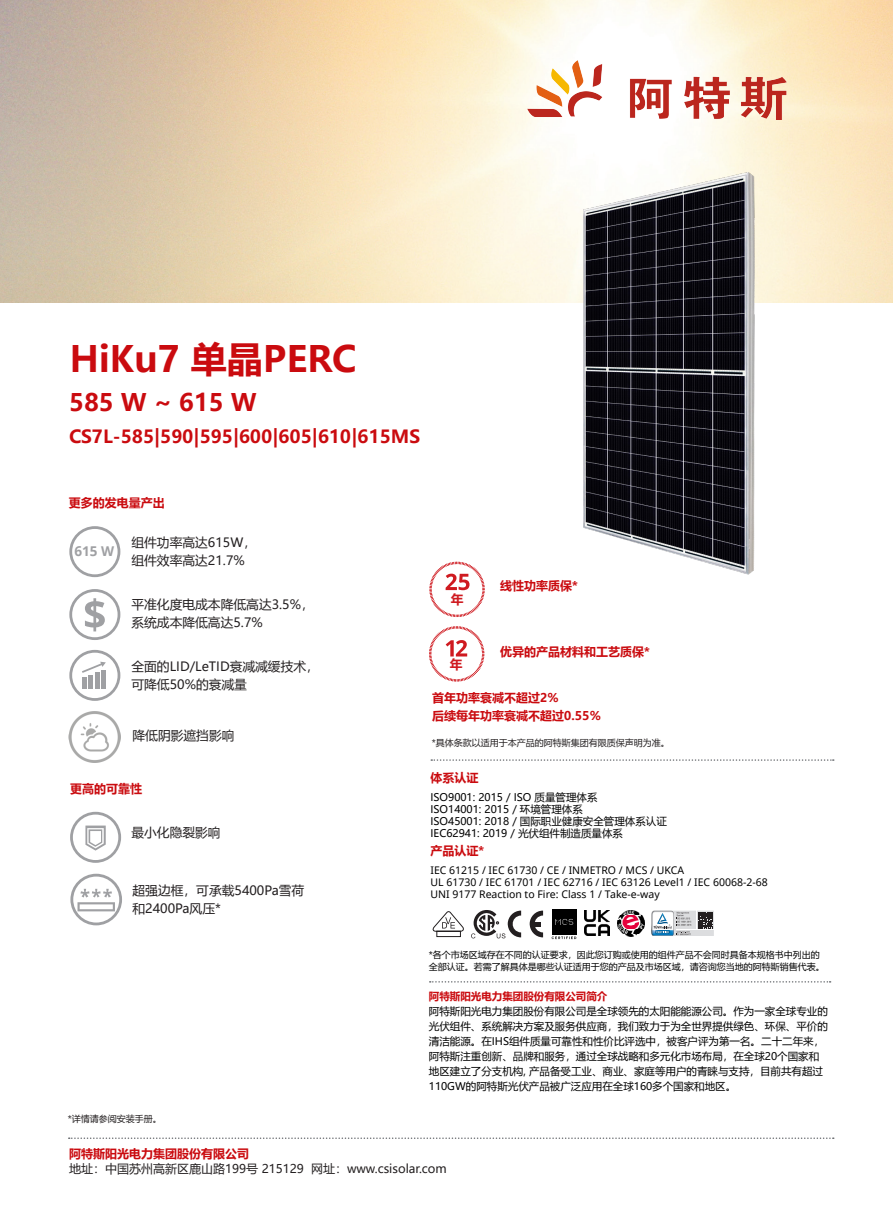
<style>
.page{position:relative;width:893px;height:1212px;background:#fff}
.page>*{position:absolute;margin:0;border:0;box-sizing:border-box;transform-origin:0 0}
.disclaimer{font:700 36px "Microsoft Ya Hei";color:#ca0b0f}
.disclaimer-2{font:700 24px "Microsoft Ya Hei";color:#ca0b0f}
.disclaimer-3{font:700 18px "Microsoft Ya Hei";color:#ca0b0f}
.disclaimer-4{font:700 13.5px "Noto Sans";color:#9fa0a3}
.卖点{font:12.75px/18px "Microsoft Ya Hei";color:#231f20}
.subheading{font:700 12.75px "Microsoft Ya Hei";color:#cf1a20}
.disclaimer-5{font:700 12px "Microsoft Ya Hei";color:#ca0b0f}
.disclaimer-6{font:12px/15px "Microsoft Ya Hei";color:#231f20}
.disclaimer-7{font:10.5px/15px "Microsoft Ya Hei";color:#000}
.disclaimer-8{font:10.5px/12px "Noto Sans";color:#000}
.disclaimer-9{font:9px/12px "Microsoft Ya Hei";color:#000}
.disclaimer-10{font:9px "Microsoft Ya Hei";color:#231f20}
.s1{font-weight:700;color:#ca0b0f}
</style>
<div class="page">
<img style="left:0;top:0;width:893px;height:303px">
<svg style="left:69px;top:1137px;width:765px;height:2px"></svg>
<svg style="left:70px;top:812px;width:51px;height:51px"></svg>
<svg style="left:69px;top:650px;width:51px;height:51px"></svg>
<svg style="left:69px;top:589px;width:51px;height:51px"></svg>
<svg style="left:69px;top:526px;width:51px;height:51px"></svg>
<img style="left:68px;top:711px;width:53px;height:52px">
<svg style="left:70px;top:874px;width:52px;height:51px"></svg>
<img style="left:565px;top:151px;width:207px;height:424px">
<svg style="left:429px;top:562px;width:56px;height:55px"></svg>
<svg style="left:429px;top:626px;width:55px;height:55px"></svg>
<svg style="left:430px;top:981px;width:401px;height:1px"></svg>
<svg style="left:431px;top:759px;width:403px;height:2px"></svg>
<svg style="left:529px;top:910px;width:14px;height:27px"></svg>
<svg style="left:432px;top:911px;width:32px;height:26px"></svg>
<svg style="left:471px;top:910px;width:50px;height:28px"></svg>
<img style="left:618px;top:910px;width:26px;height:25px">
<svg style="left:651px;top:910px;width:63px;height:25px"></svg>
<img style="left:585px;top:910px;width:25px;height:25px">
<div style="left:552px;top:909px;width:24px;height:25px;background:#000"></div>
<svg style="left:555px;top:919px;width:18px;height:6px"></svg>
<svg style="left:552px;top:936px;width:24px;height:3px"></svg>
<img style="left:527px;top:60px;width:260px;height:60px">
<p class="disclaimer" style="left:69px;top:334px;width:288px">HiKu7 单晶PERC</p>
<p class="disclaimer-2" style="left:69px;top:386px;width:189px">585 W ~ 615 W</p>
<p class="disclaimer-3" style="left:69px;top:424px;width:353px">CS7L-585|590|595|600|605|610|615MS</p>
<p class="disclaimer-5" style="left:69px;top:494px;width:97px">更多的发电量产出</p>
<p class="disclaimer-4" style="left:74px;top:542px;width:41px">615 W</p>
<p class="卖点" style="left:131px;top:533px;width:126px">组件功率高达615W，组件效率高达21.7%</p>
<p class="卖点" style="left:131px;top:595px;width:184px">平准化度电成本降低高达3.5%，</p>
<p class="卖点" style="left:131px;top:613px;width:133px">系统成本降低高达5.7%</p>
<p class="卖点" style="left:131px;top:657px;width:189px">全面的LID/LeTID衰减减缓技术，</p>
<p class="卖点" style="left:131px;top:675px;width:117px">可降低50%的衰减量</p>
<p class="卖点" style="left:133px;top:726px;width:103px">降低阴影遮挡影响</p>
<p class="disclaimer-5" style="left:70px;top:780px;width:73px">更高的可靠性</p>
<p class="卖点" style="left:131px;top:823px;width:91px">最小化隐裂影响</p>
<p class="卖点" style="left:133px;top:880px;width:173px">超强边框，可承载5400Pa雪荷</p>
<p class="卖点" style="left:133px;top:898px;width:90px">和2400Pa风压*</p>
<p class="disclaimer-10" style="left:68px;top:1112px;width:96px">*详情请参阅安装手册。</p>
<p class="subheading" style="left:451px;top:590px;width:14px">年</p>
<p class="disclaimer-5" style="left:500px;top:577px;width:79px">线性功率质保*</p>
<p class="disclaimer-5" style="left:500px;top:643px;width:151px">优异的产品材料和工艺质保*</p>
<p class="subheading" style="left:450px;top:655px;width:14px">年</p>
<p class="disclaimer-5" style="left:432px;top:690px;width:128px">首年功率衰减不超过2%</p>
<p class="disclaimer-5" style="left:432px;top:708px;width:170px">后续每年功率衰减不超过0.55%</p>
<p class="disclaimer-10" style="left:432px;top:736px;width:240px">*具体条款以适用于本产品的阿特斯集团有限质保声明为准。</p>
<p class="disclaimer-5" style="left:430px;top:770px;width:49px">体系认证</p>
<p class="disclaimer-7" style="left:430px;top:791px;width:238px;line-height:12px">ISO9001: 2015 / ISO 质量管理体系<br>ISO14001: 2015 / 环境管理体系<br>ISO45001: 2018 / 国际职业健康安全管理体系认证<br>IEC62941: 2019 / 光伏组件制造质量体系</p>
<p class="disclaimer-5" style="left:431px;top:843px;width:55px">产品认证*</p>
<p class="disclaimer-8" style="left:430px;top:864px;width:339px">IEC 61215 / IEC 61730 / CE / INMETRO / MCS / UKCA<br>UL 61730 / IEC 61701 / IEC 62716 / IEC 63126 Level1 / IEC 60068-2-68<br>UNI 9177 Reaction to Fire: Class 1 / Take-e-way</p>
<p class="disclaimer-9" style="left:429px;top:948px;width:397px">*各个市场区域存在不同的认证要求，因此您订购或使用的组件产品不会同时具备本规格书中列出的全部认证。若需了解具体是哪些认证适用于您的产品及市场区域，请咨询您当地的阿特斯销售代表。</p>
<p class="disclaimer-7" style="left:429px;top:988px;width:400px"><span class="s1">阿特斯阳光电力集团股份有限公司简介<br></span>阿特斯阳光电力集团股份有限公司是全球领先的太阳能能源公司。作为一家全球专业的光伏组件、系统解决方案及服务供应商，我们致力于为全世界提供绿色、环保、平价的清洁能源。在IHS组件质量可靠性和性价比评选中，被客户评为第一名。二十二年来，阿特斯注重创新、品牌和服务，通过全球战略和多元化市场布局，在全球20个国家和地区建立了分支机构, 产品备受工业、商业、家庭等用户的青睐与支持，目前共有超过110GW的阿特斯光伏产品被广泛应用在全球160多个国家和地区。</p>
<p class="disclaimer-6" style="left:69px;top:1146px;width:379px"><span class="s1">阿特斯阳光电力集团股份有限公司<br></span>地址：中国苏州高新区鹿山路199号 215129 网址：www.csisolar.com</p>
</div>
